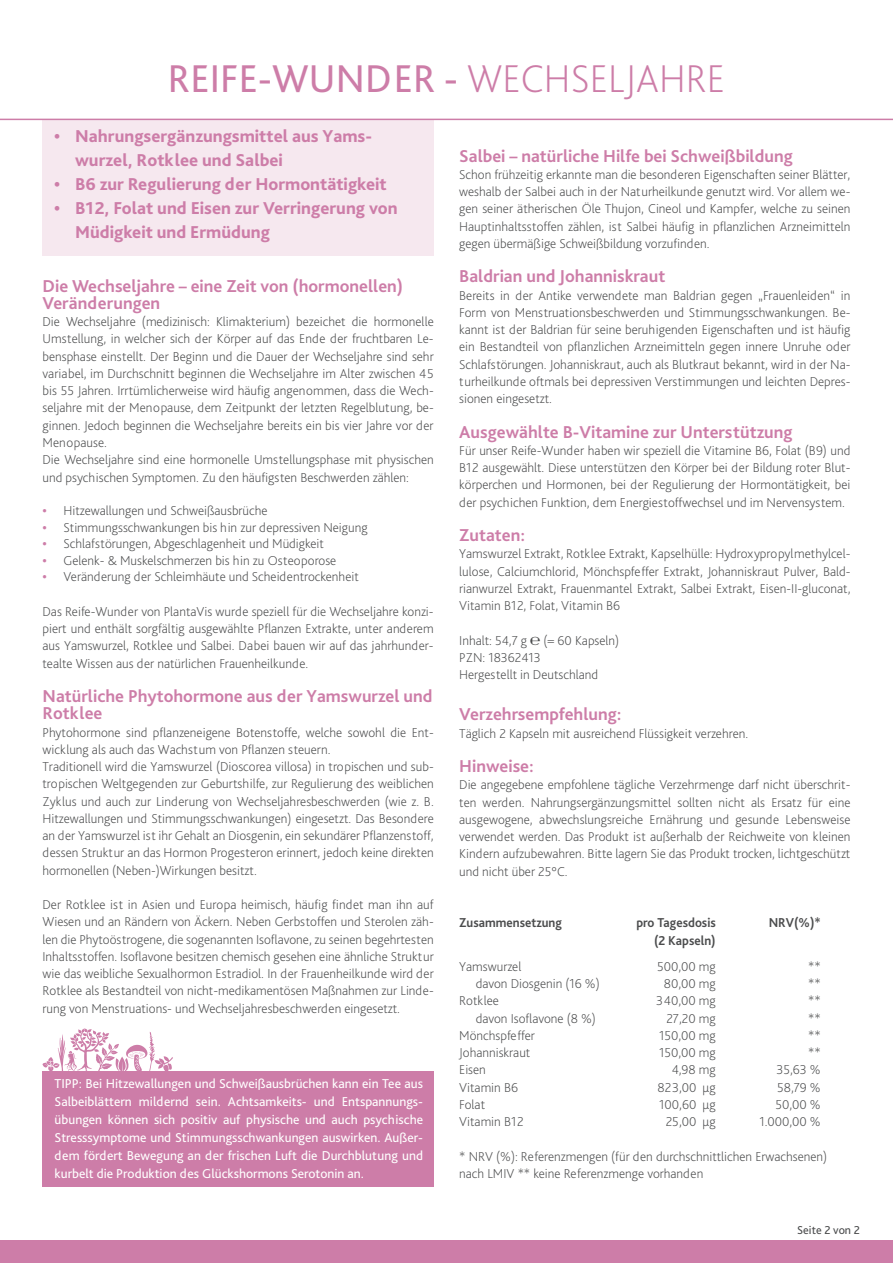
<style>
.page{position:relative;width:893px;height:1263px;background:#fff}
.page>*{position:absolute;margin:0;border:0;box-sizing:border-box;transform-origin:0 0}
.t1{font:40.5px "Bliss Pro";letter-spacing:.005em;color:#cd7da8}
.t2{font:700 18px/17.2px "Bliss Pro";color:#cd7da8}
.t3{font:800 18px/24px "Bliss Pro";color:#cd7da8}
.t4{font:200 13.5px/17.2px "Bliss Pro";color:#4b4c4d;text-align:justify}
.t5{font:13.5px/18px "Bliss Pro";color:#fff;text-align:justify}
.t6{font:700 13.5px "Bliss Pro";color:#4b4c4d;scale:.95 1}
.t7{font:12px "Bliss Pro";color:#4b4c4d}
.s1{font-weight:200}
.s2{font-weight:700;color:#cd7da8}
</style>
<div class="page">
<div style="left:43px;top:1071px;width:391px;height:116px;background:#cd7da8"></div>
<svg style="left:42px;top:1028px;width:131px;height:44px"></svg>
<div style="left:43px;top:119px;width:391px;height:137px;background:#f6e8ef"></div>
<hr style="left:0;top:119px;width:893px;height:1px;background:#cd7da8">
<div style="left:0;top:1240px;width:893px;height:23px;background:#cd7da8"></div>
<h1 class="t1" style="left:168px;top:54px;width:558px">REIFE-WUNDER - <span class="s1">WECHSELJAHRE</span></h1>
<h2 class="t3" style="left:75px;top:124px;width:298px;text-indent:-21px">• Nahrungsergänzungsmittel aus Yams&shy;wurzel, Rotklee und Salbei</h2>
<h2 class="t3" style="left:54px;top:172px;width:334px">• B6 zur Regulierung der Hormontätigkeit</h2>
<h2 class="t3" style="left:75px;top:196px;width:324px;text-indent:-21px">• B12, Folat und Eisen zur Verringerung von<br>Müdigkeit und Ermüdung</h2>
<h2 class="t2" style="left:43px;top:277px;width:362px">Die Wechseljahre – eine Zeit von (hormonellen)<br>Veränderungen</h2>
<p class="t4" style="left:43px;top:313px;width:393px;text-align:left">Die Wechseljahre (medizinisch: Klimakterium) bezeichet die hormonelle Umstellung, in welcher sich der Körper auf das Ende der fruchtbaren Le&shy;bensphase einstellt. Der Beginn und die Dauer der Wechseljahre sind sehr variabel, im Durchschnitt beginnen die Wechseljahre im Alter zwischen 45 bis 55 Jahren. Irrtümlicherweise wird häufig angenommen, dass die Wech&shy;seljahre mit der Menopause, dem Zeitpunkt der letzten Regelblutung, be&shy;ginnen. Jedoch beginnen die Wechseljahre bereits ein bis vier Jahre vor der Menopause.<br>Die Wechseljahre sind eine hormonelle Umstellungsphase mit physischen und psychischen Symptomen. Zu den häufigsten Beschwerden zählen:</p>
<p class="t4" style="left:43px;top:502px;width:227px"><span class="s2">•</span> Hitzewallungen und Schweißausbrüche</p>
<p class="t4" style="left:43px;top:518px;width:327px"><span class="s2">•</span> Stimmungsschwankungen bis hin zur depressiven Neigung</p>
<p class="t4" style="left:43px;top:535px;width:283px"><span class="s2">•</span> Schlafstörungen, Abgeschlagenheit und Müdigkeit</p>
<p class="t4" style="left:43px;top:551px;width:295px"><span class="s2">•</span> Gelenk- &amp; Muskelschmerzen bis hin zu Osteoporose</p>
<p class="t4" style="left:43px;top:568px;width:318px"><span class="s2">•</span> Veränderung der Schleimhäute und Scheidentrockenheit</p>
<p class="t4" style="left:43px;top:602px;width:393px">Das Reife-Wunder von PlantaVis wurde speziell für die Wechseljahre konzi&shy;piert und enthält sorgfältig ausgewählte Pflanzen Extrakte, unter anderem aus Yamswurzel, Rotklee und Salbei. Dabei bauen wir auf das jahrhunder&shy;tealte Wissen aus der natürlichen Frauenheilkunde.</p>
<h2 class="t2" style="left:43px;top:687px;width:391px">Natürliche Phytohormone aus der Yamswurzel und<br>Rotklee</h2>
<p class="t4" style="left:43px;top:723px;width:393px;text-align:left">Phytohormone sind pflanzeneigene Botenstoffe, welche sowohl die Ent&shy;wicklung als auch das Wachstum von Pflanzen steuern.<br>Traditionell wird die Yamswurzel (Dioscorea villosa) in tropischen und sub&shy;tropischen Weltgegenden zur Geburtshilfe, zur Regulierung des weiblichen Zyklus und auch zur Linderung von Wechseljahresbeschwerden (wie z. B.<br>Hitzewallungen und Stimmungsschwankungen) eingesetzt. Das Besondere an der Yamswurzel ist ihr Gehalt an Diosgenin, ein sekundärer Pflanzenstoff, dessen Struktur an das Hormon Progesteron erinnert, jedoch keine direkten hormonellen (Neben-)Wirkungen besitzt.</p>
<p class="t4" style="left:43px;top:896px;width:393px">Der Rotklee ist in Asien und Europa heimisch, häufig findet man ihn auf Wiesen und an Rändern von Äckern. Neben Gerbstoffen und Sterolen zäh&shy;len die Phytoöstrogene, die sogenannten Isoflavone, zu seinen begehrtesten Inhaltsstoffen. Isoflavone besitzen chemisch gesehen eine ähnliche Struktur wie das weibliche Sexualhormon Estradiol. In der Frauenheilkunde wird der Rotklee als Bestandteil von nicht-medikamentösen Maßnahmen zur Linde&shy;rung von Menstruations- und Wechseljahresbeschwerden eingesetzt.</p>
<p class="t5" style="left:55px;top:1074px;width:370px">TIPP: Bei Hitzewallungen und Schweißausbrüchen kann ein Tee aus Salbeiblättern mildernd sein. Achtsamkeits- und Entspannungs&shy;übungen können sich positiv auf physische und auch psychische Stresssymptome und Stimmungsschwankungen auswirken. Außer&shy;dem fördert Bewegung an der frischen Luft die Durchblutung und kurbelt die Produktion des Glückshormons Serotonin an.</p>
<h2 class="t2" style="left:459px;top:147px;width:335px">Salbei – natürliche Hilfe bei Schweißbildung</h2>
<p class="t4" style="left:459px;top:165px;width:393px">Schon frühzeitig erkannte man die besonderen Eigenschaften seiner Blätter, weshalb der Salbei auch in der Naturheilkunde genutzt wird. Vor allem we&shy;gen seiner ätherischen Öle Thujon, Cineol und Kampfer, welche zu seinen Hauptinhaltsstoffen zählen, ist Salbei häufig in pflanzlichen Arzneimitteln gegen übermäßige Schweißbildung vorzufinden.</p>
<h2 class="t2" style="left:459px;top:267px;width:208px">Baldrian und Johanniskraut</h2>
<p class="t4" style="left:459px;top:286px;width:393px">Bereits in der Antike verwendete man Baldrian gegen „Frauenleiden“ in Form von Menstruationsbeschwerden und Stimmungsschwankungen. Be&shy;kannt ist der Baldrian für seine beruhigenden Eigenschaften und ist häufig ein Bestandteil von pflanzlichen Arzneimitteln gegen innere Unruhe oder Schlafstörungen. Johanniskraut, auch als Blutkraut bekannt, wird in der Na&shy;turheilkunde oftmals bei depressiven Verstimmungen und leichten Depres&shy;sionen eingesetzt.</p>
<h2 class="t2" style="left:459px;top:423px;width:335px">Ausgewählte B-Vitamine zur Unterstützung</h2>
<p class="t4" style="left:459px;top:441px;width:393px">Für unser Reife-Wunder haben wir speziell die Vitamine B6, Folat (B9) und B12 ausgewählt. Diese unterstützen den Körper bei der Bildung roter Blut&shy;körperchen und Hormonen, bei der Regulierung der Hormontätigkeit, bei der psychichen Funktion, dem Energiestoffwechsel und im Nervensystem.</p>
<h2 class="t2" style="left:459px;top:526px;width:67px">Zutaten:</h2>
<p class="t4" style="left:459px;top:545px;width:393px">Yamswurzel Extrakt, Rotklee Extrakt, Kapselhülle: Hydroxypropylmethylcel&shy;lulose, Calciumchlorid, Mönchspfeffer Extrakt, Johanniskraut Pulver, Bald&shy;rianwurzel Extrakt, Frauenmantel Extrakt, Salbei Extrakt, Eisen-II-gluconat, Vitamin B12, Folat, Vitamin B6</p>
<p class="t4" style="left:459px;top:631px;width:162px;text-align:left">Inhalt: 54,7 g ℮ (= 60 Kapseln)<br>PZN: 18362413<br>Hergestellt in Deutschland</p>
<h2 class="t2" style="left:459px;top:705px;width:164px">Verzehrsempfehlung:</h2>
<p class="t4" style="left:459px;top:724px;width:290px">Täglich 2 Kapseln mit ausreichend Flüssigkeit verzehren.</p>
<h2 class="t2" style="left:459px;top:757px;width:76px">Hinweise:</h2>
<p class="t4" style="left:459px;top:776px;width:393px">Die angegebene empfohlene tägliche Verzehrmenge darf nicht überschrit&shy;ten werden. Nahrungsergänzungsmittel sollten nicht als Ersatz für eine ausgewogene, abwechslungsreiche Ernährung und gesunde Lebensweise verwendet werden. Das Produkt ist außerhalb der Reichweite von kleinen Kindern aufzubewahren. Bitte lagern Sie das Produkt trocken, lichtgeschützt und nicht über 25°C.</p>
<p class="t6" style="left:459px;top:914px;width:110px">Zusammensetzung</p>
<p class="t6" style="left:636px;top:914px;width:85px">pro Tagesdosis</p>
<p class="t6" style="left:769px;top:914px;width:56px">NRV(%)*</p>
<p class="t6" style="left:654px;top:932px;width:66px">(2 Kapseln)</p>
<p class="t4" style="left:459px;top:957px;width:64px">Yamswurzel</p>
<p class="t4" style="left:657px;top:957px;width:60px">500,00 mg</p>
<p class="t4" style="left:808px;top:957px;width:14px">**</p>
<p class="t4" style="left:476px;top:975px;width:126px">davon Diosgenin (16 %)</p>
<p class="t4" style="left:664px;top:975px;width:53px">80,00 mg</p>
<p class="t4" style="left:808px;top:975px;width:14px">**</p>
<p class="t4" style="left:459px;top:992px;width:41px">Rotklee</p>
<p class="t4" style="left:656px;top:992px;width:61px">340,00 mg</p>
<p class="t4" style="left:808px;top:992px;width:14px">**</p>
<p class="t4" style="left:476px;top:1009px;width:122px">davon Isoflavone (8 %)</p>
<p class="t4" style="left:666px;top:1009px;width:51px">27,20 mg</p>
<p class="t4" style="left:808px;top:1009px;width:14px">**</p>
<p class="t4" style="left:459px;top:1026px;width:77px">Mönchspfeffer</p>
<p class="t4" style="left:659px;top:1026px;width:58px">150,00 mg</p>
<p class="t4" style="left:808px;top:1026px;width:14px">**</p>
<p class="t4" style="left:459px;top:1044px;width:73px">Johanniskraut</p>
<p class="t4" style="left:659px;top:1044px;width:58px">150,00 mg</p>
<p class="t4" style="left:808px;top:1044px;width:14px">**</p>
<p class="t4" style="left:459px;top:1061px;width:28px">Eisen</p>
<p class="t4" style="left:672px;top:1061px;width:46px">4,98 mg</p>
<p class="t4" style="left:776px;top:1061px;width:46px">35,63 %</p>
<p class="t4" style="left:459px;top:1078px;width:60px">Vitamin B6</p>
<p class="t4" style="left:657px;top:1078px;width:60px">823,00 µg</p>
<p class="t4" style="left:777px;top:1078px;width:45px">58,79 %</p>
<p class="t4" style="left:459px;top:1095px;width:27px">Folat</p>
<p class="t4" style="left:659px;top:1095px;width:58px">100,60 µg</p>
<p class="t4" style="left:775px;top:1095px;width:47px">50,00 %</p>
<p class="t4" style="left:459px;top:1113px;width:66px">Vitamin B12</p>
<p class="t4" style="left:666px;top:1113px;width:52px">25,00 µg</p>
<p class="t4" style="left:759px;top:1113px;width:63px">1.000,00 %</p>
<p class="t4" style="left:459px;top:1147px;width:369px">* NRV (%): Referenzmengen (für den durchschnittlichen Erwachsenen) nach LMIV ** keine Referenzmenge vorhanden</p>
<p class="t7" style="left:797px;top:1222px;width:64px">Seite 2 von 2</p>
</div>
